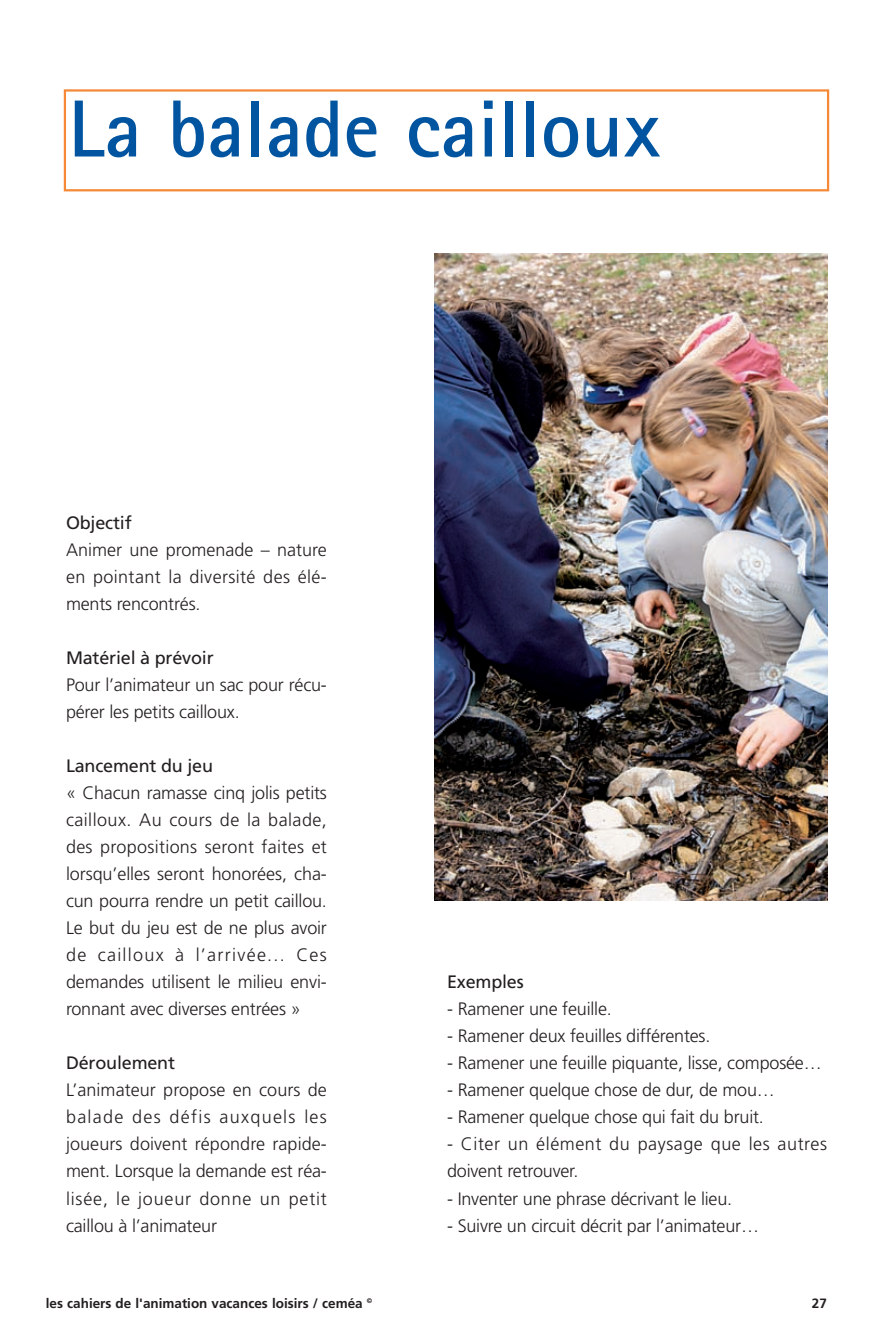
<style>
.page{position:relative;width:893px;height:1340px;background:#fff}
.page>*{position:absolute;margin:0;border:0;box-sizing:border-box;transform-origin:0 0}
.t1{font:700 81px "Rotis Sans Serif";color:#01549f}
.t2{font:300 18px/27px "Frutiger";letter-spacing:-.01em;color:#231f20;text-align:justify}
.t3{font:18px "Frutiger";letter-spacing:-.01em;color:#231f20}
.t4{font:300 18px/27px "Frutiger";letter-spacing:.03em;color:#231f20}
.t5{font:700 13.5px "Frutiger";color:#231f20}
</style>
<div class="page">
<img style="left:434px;top:253px;width:394px;height:647px">
<div style="left:64px;top:89px;width:765px;height:102px;border:2px solid #f58938"></div>
<h1 class="t1" style="left:68px;top:101px;width:594px">La balade cailloux</h1>
<p class="t3" style="left:66px;top:515px;width:67px">Objectif</p>
<p class="t2" style="left:66px;top:538px;width:262px">Animer une promenade – nature en pointant la diversité des élé&shy;ments rencontrés.</p>
<p class="t3" style="left:66px;top:650px;width:149px">Matériel à prévoir</p>
<p class="t2" style="left:66px;top:673px;width:262px">Pour l’animateur un sac pour récu&shy;pérer les petits cailloux.</p>
<p class="t3" style="left:66px;top:758px;width:149px">Lancement du jeu</p>
<p class="t2" style="left:66px;top:781px;width:262px">« Chacun ramasse cinq jolis petits cailloux. Au cours de la balade, des propositions seront faites et lorsqu’elles seront honorées, cha&shy;cun pourra rendre un petit caillou.<br>Le but du jeu est de ne plus avoir de cailloux à l’arrivée... Ces demandes utilisent le milieu envi&shy;ronnant avec diverses entrées »</p>
<p class="t3" style="left:66px;top:1055px;width:111px">Déroulement</p>
<p class="t2" style="left:66px;top:1078px;width:262px">L’animateur propose en cours de balade des défis auxquels les joueurs doivent répondre rapide&shy;ment. Lorsque la demande est réa&shy;lisée, le joueur donne un petit caillou à l’animateur</p>
<p class="t3" style="left:447px;top:974px;width:78px">Exemples</p>
<p class="t2" style="left:447px;top:997px;width:166px">- Ramener une feuille.</p>
<p class="t2" style="left:447px;top:1024px;width:265px">- Ramener deux feuilles différentes.</p>
<p class="t2" style="left:447px;top:1051px;width:376px">- Ramener une feuille piquante, lisse, composée…</p>
<p class="t2" style="left:447px;top:1078px;width:329px">- Ramener quelque chose de dur, de mou…</p>
<p class="t2" style="left:447px;top:1105px;width:318px">- Ramener quelque chose qui fait du bruit.</p>
<p class="t4" style="left:447px;top:1132px;width:381px">- Citer un élément du paysage que les autres doivent retrouver.</p>
<p class="t2" style="left:447px;top:1186px;width:287px">- Inventer une phrase décrivant le lieu.</p>
<p class="t2" style="left:447px;top:1213px;width:313px">- Suivre un circuit décrit par l’animateur…</p>
<p class="t5" style="left:46px;top:1297px;width:328px">les cahiers de l'animation vacances loisirs / ceméa <sup>©</sup></p>
<p class="t5" style="left:812px;top:1297px;width:17px">27</p>
</div>
